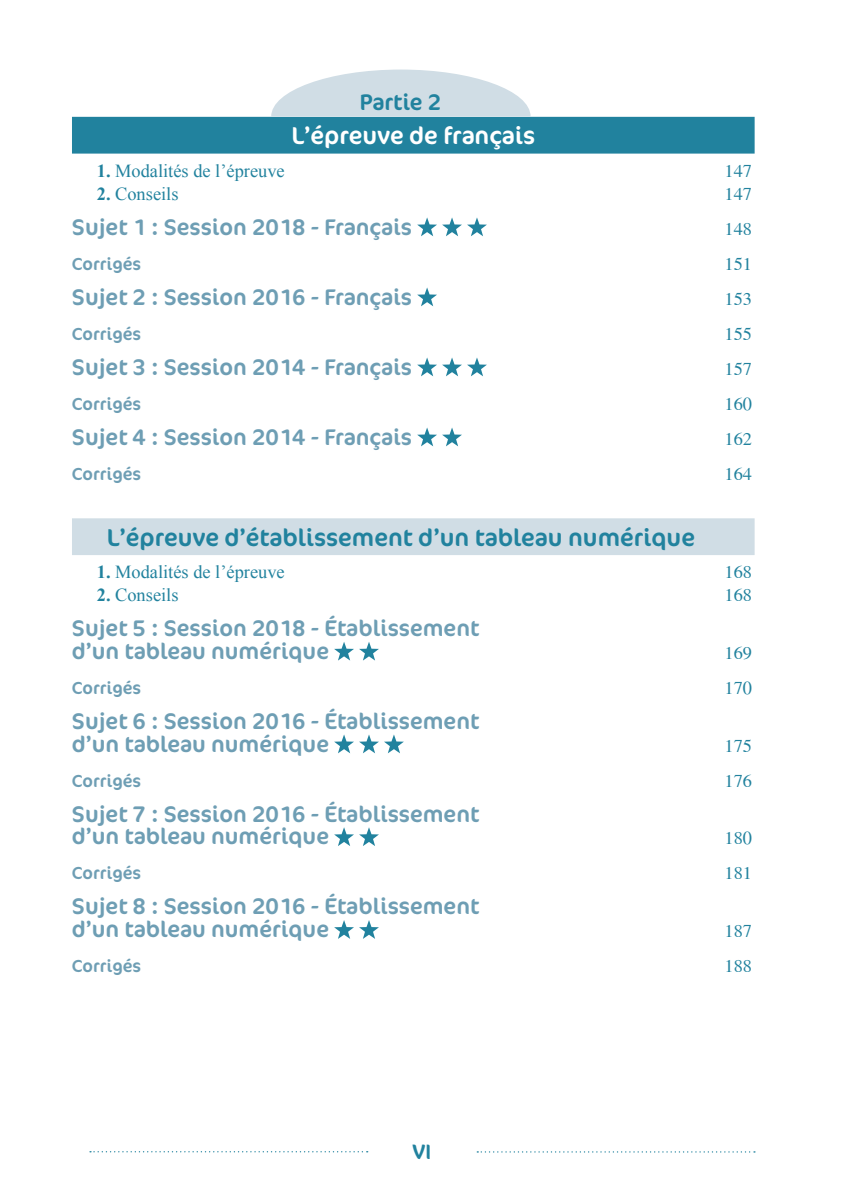
<style>
.page{position:relative;width:844px;height:1191px;background:#fff}
.page>*{position:absolute;margin:0;border:0;box-sizing:border-box;transform-origin:0 0}
.TDM_sous_partie_titr{font:24.5px "Cocon OT";color:#21829e}
.TDM_partie_titre{font:24.5px "Cocon OT";color:#fff}
.TDM_Chapitre_sans_nu{font:22.75px/22.8px "Cocon OT";color:#6e9eb4}
.t1{font:22.75px "Cocon OT";color:#21829e}
.t2{font:21px "Cocon OT";color:#21829e}
.t3{font:18.38px "Times New Roman";color:#21829e}
.TDM_entrainement_cor{font:18.38px "Times";color:#21829e}
.TDM_Chapitre_sans_nu-2{font:18.38px "Times";color:#21829e}
.TDM_entrainement_cor-2{font:17.5px "Cocon OT";color:#6e9eb4}
.s1{font-weight:700}
</style>
<div class="page">
<svg style="left:477px;top:1151px;width:277px;height:1px"></svg>
<svg style="left:90px;top:1151px;width:277px;height:1px"></svg>
<div style="left:72px;top:117px;width:682px;height:37px;background:#21829e"></div>
<div style="left:72px;top:518px;width:682px;height:37px;background:#d0dde5"></div>
<svg style="left:417px;top:217px;width:70px;height:19px"></svg>
<svg style="left:417px;top:287px;width:20px;height:19px"></svg>
<svg style="left:417px;top:357px;width:70px;height:19px"></svg>
<svg style="left:417px;top:427px;width:45px;height:19px"></svg>
<svg style="left:334px;top:642px;width:45px;height:18px"></svg>
<svg style="left:334px;top:734px;width:70px;height:19px"></svg>
<svg style="left:334px;top:827px;width:45px;height:19px"></svg>
<svg style="left:334px;top:920px;width:45px;height:19px"></svg>
<svg style="left:271px;top:70px;width:259px;height:46px"></svg>
<p class="t1" style="left:359px;top:89px;width:83px">Partie 2</p>
<p class="TDM_partie_titre" style="left:291px;top:121px;width:245px">L’épreuve de français</p>
<p class="t3" style="left:97px;top:158px;width:189px"><span class="s1">1.</span> Modalités de l’épreuve</p>
<p class="TDM_entrainement_cor" style="left:724px;top:160px;width:29px">147</p>
<p class="t3" style="left:97px;top:181px;width:83px"><span class="s1">2.</span> Conseils</p>
<p class="TDM_entrainement_cor" style="left:724px;top:183px;width:29px">147</p>
<p class="TDM_Chapitre_sans_nu" style="left:72px;top:216px;width:341px">Sujet 1 : Session 2018 - Français</p>
<p class="TDM_Chapitre_sans_nu-2" style="left:724px;top:218px;width:29px">148</p>
<p class="TDM_entrainement_cor-2" style="left:72px;top:253px;width:71px">Corrigés</p>
<p class="TDM_entrainement_cor" style="left:724px;top:253px;width:29px">151</p>
<p class="TDM_Chapitre_sans_nu" style="left:72px;top:286px;width:341px">Sujet 2 : Session 2016 - Français</p>
<p class="TDM_Chapitre_sans_nu-2" style="left:724px;top:288px;width:29px">153</p>
<p class="TDM_entrainement_cor-2" style="left:72px;top:323px;width:71px">Corrigés</p>
<p class="TDM_entrainement_cor" style="left:724px;top:323px;width:29px">155</p>
<p class="TDM_Chapitre_sans_nu" style="left:72px;top:356px;width:341px">Sujet 3 : Session 2014 - Français</p>
<p class="TDM_Chapitre_sans_nu-2" style="left:724px;top:358px;width:29px">157</p>
<p class="TDM_entrainement_cor-2" style="left:72px;top:393px;width:71px">Corrigés</p>
<p class="TDM_entrainement_cor" style="left:724px;top:393px;width:29px">160</p>
<p class="TDM_Chapitre_sans_nu" style="left:72px;top:426px;width:341px">Sujet 4 : Session 2014 - Français</p>
<p class="TDM_Chapitre_sans_nu-2" style="left:724px;top:428px;width:29px">162</p>
<p class="TDM_entrainement_cor-2" style="left:72px;top:463px;width:71px">Corrigés</p>
<p class="TDM_entrainement_cor" style="left:724px;top:463px;width:29px">164</p>
<p class="TDM_sous_partie_titr" style="left:107px;top:523px;width:589px">L’épreuve d’établissement d’un tableau numérique</p>
<p class="t3" style="left:97px;top:560px;width:189px"><span class="s1">1.</span> Modalités de l’épreuve</p>
<p class="TDM_entrainement_cor" style="left:724px;top:562px;width:29px">168</p>
<p class="t3" style="left:97px;top:582px;width:83px"><span class="s1">2.</span> Conseils</p>
<p class="TDM_entrainement_cor" style="left:724px;top:584px;width:29px">168</p>
<p class="TDM_Chapitre_sans_nu" style="left:72px;top:617px;width:409px">Sujet 5 : Session 2018 - Établissement d’un tableau numérique</p>
<p class="TDM_Chapitre_sans_nu-2" style="left:724px;top:642px;width:29px">169</p>
<p class="TDM_entrainement_cor-2" style="left:72px;top:677px;width:71px">Corrigés</p>
<p class="TDM_entrainement_cor" style="left:724px;top:677px;width:29px">170</p>
<p class="TDM_Chapitre_sans_nu" style="left:72px;top:710px;width:409px">Sujet 6 : Session 2016 - Établissement d’un tableau numérique</p>
<p class="TDM_Chapitre_sans_nu-2" style="left:724px;top:735px;width:29px">175</p>
<p class="TDM_entrainement_cor-2" style="left:72px;top:770px;width:71px">Corrigés</p>
<p class="TDM_entrainement_cor" style="left:724px;top:770px;width:29px">176</p>
<p class="TDM_Chapitre_sans_nu" style="left:72px;top:803px;width:409px">Sujet 7 : Session 2016 - Établissement d’un tableau numérique</p>
<p class="TDM_Chapitre_sans_nu-2" style="left:724px;top:828px;width:29px">180</p>
<p class="TDM_entrainement_cor-2" style="left:72px;top:863px;width:71px">Corrigés</p>
<p class="TDM_entrainement_cor" style="left:724px;top:863px;width:29px">181</p>
<p class="TDM_Chapitre_sans_nu" style="left:72px;top:895px;width:409px">Sujet 8 : Session 2016 - Établissement d’un tableau numérique</p>
<p class="TDM_Chapitre_sans_nu-2" style="left:724px;top:920px;width:29px">187</p>
<p class="TDM_entrainement_cor-2" style="left:72px;top:956px;width:71px">Corrigés</p>
<p class="TDM_entrainement_cor" style="left:724px;top:955px;width:29px">188</p>
<p class="t2" style="left:412px;top:1139px;width:20px">VI</p>
</div>
